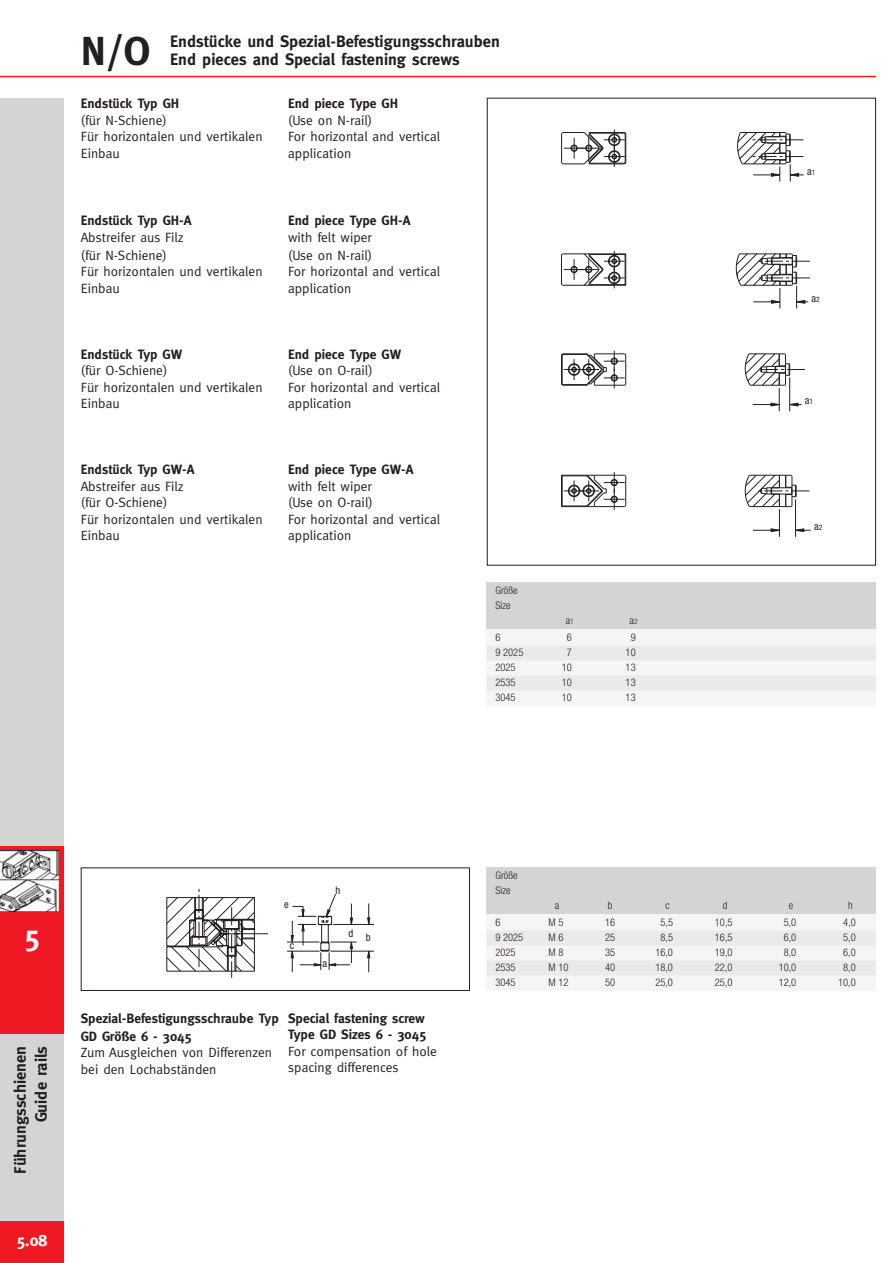
<style>
.page{position:relative;width:893px;height:1263px;background:#fff}
.page>*{position:absolute;margin:0;border:0;box-sizing:border-box;transform-origin:0 0}
.t1{font:700 40.5px "Meta Plus";color:#241f1f}
.t2{font:700 30px "Meta Plus";color:#fff}
.t3{font:700 16.5px/18px "Meta Plus";color:#241f1f}
.t4{font:700 16.5px "Meta Plus";color:#fff}
.t5{font:13.5px/16.5px "Meta Plus";color:#241f1f}
.t6{font:700 13.5px/18px "Meta Plus";color:#241f1f}
.t7{font:300 condensed 10.5px/15px "Helvetica Neue";color:#241f1f}
.t8{font:condensed 10.5px "Helvetica Neue";color:#241f1f}
.s1{font-size:7.5px}
</style>
<div class="page">
<div style="left:487px;top:867px;width:389px;height:124px;background:#f6f5f5"></div>
<div style="left:487px;top:930px;width:389px;height:15px;background:#ebeaea"></div>
<div style="left:487px;top:960px;width:389px;height:15px;background:#ebeaea"></div>
<div style="left:487px;top:867px;width:389px;height:47px;background:#d5d4d5"></div>
<div style="left:487px;top:583px;width:389px;height:123px;background:#f6f5f5"></div>
<div style="left:487px;top:646px;width:389px;height:15px;background:#ebeaea"></div>
<div style="left:487px;top:676px;width:389px;height:15px;background:#ebeaea"></div>
<div style="left:487px;top:583px;width:389px;height:46px;background:#d5d4d5"></div>
<hr style="left:0;top:76px;width:876px;height:1px;background:#ef1923">
<div style="left:0;top:1220px;width:64px;height:43px;background:#ef1923"></div>
<svg style="left:745px;top:475px;width:66px;height:62px"></svg>
<svg style="left:745px;top:353px;width:60px;height:58px"></svg>
<svg style="left:561px;top:472px;width:65px;height:38px"></svg>
<hr style="left:594px;top:475px;width:31px;height:1px;background:#241f1f">
<svg style="left:561px;top:351px;width:65px;height:37px"></svg>
<svg style="left:561px;top:251px;width:65px;height:37px"></svg>
<svg style="left:561px;top:129px;width:65px;height:38px"></svg>
<svg style="left:736px;top:253px;width:74px;height:55px"></svg>
<svg style="left:737px;top:132px;width:67px;height:50px"></svg>
<hr style="left:333px;top:924px;width:41px;height:1px;background:#241f1f">
<hr style="left:330px;top:951px;width:44px;height:1px;background:#241f1f">
<svg style="left:367px;top:903px;width:3px;height:21px"></svg>
<svg style="left:367px;top:951px;width:3px;height:21px"></svg>
<hr style="left:287px;top:951px;width:33px;height:1px;background:#241f1f">
<hr style="left:287px;top:942px;width:33px;height:1px;background:#241f1f">
<svg style="left:291px;top:894px;width:66px;height:78px"></svg>
<svg style="left:167px;top:888px;width:101px;height:90px"></svg>
<div style="left:81px;top:867px;width:389px;height:124px;border:1px solid #241f1f"></div>
<div style="left:0;top:98px;width:64px;height:1122px;background:#d5d4d5"></div>
<div style="left:0;top:846px;width:64px;height:187px;background:#ef1923"></div>
<img style="left:0;top:850px;width:59px;height:61px">
<h1 class="t1" style="left:81px;top:28px;width:71px">N/O</h1>
<p class="t3" style="left:170px;top:32px;width:331px">Endstücke und Spezial-Befestigungsschrauben<br>End pieces and Special fastening screws</p>
<p class="t6" style="left:81px;top:95px;width:100px">Endstück Typ GH</p>
<p class="t5" style="left:81px;top:112px;width:183px">(für N-Schiene)<br>Für horizontalen und vertikalen<br>Einbau</p>
<p class="t6" style="left:81px;top:212px;width:112px">Endstück Typ GH-A</p>
<p class="t5" style="left:81px;top:228px;width:104px;line-height:18px">Abstreifer aus Filz (für N-Schiene)</p>
<p class="t5" style="left:81px;top:263px;width:183px">Für horizontalen und vertikalen<br>Einbau</p>
<p class="t6" style="left:81px;top:345px;width:103px">Endstück Typ GW</p>
<p class="t5" style="left:81px;top:362px;width:183px">(für O-Schiene)<br>Für horizontalen und vertikalen<br>Einbau</p>
<p class="t6" style="left:81px;top:461px;width:115px">Endstück Typ GW-A</p>
<p class="t5" style="left:81px;top:478px;width:183px">Abstreifer aus Filz<br>(für O-Schiene)<br>Für horizontalen und vertikalen<br>Einbau</p>
<p class="t6" style="left:288px;top:94px;width:112px">End piece Type GH</p>
<p class="t5" style="left:288px;top:112px;width:154px">(Use on N-rail)<br>For horizontal and vertical application</p>
<p class="t6" style="left:288px;top:211px;width:124px">End piece Type GH-A</p>
<p class="t5" style="left:288px;top:228px;width:86px;line-height:18px">with felt wiper (Use on N-rail)</p>
<p class="t5" style="left:288px;top:263px;width:154px">For horizontal and vertical application</p>
<p class="t6" style="left:288px;top:345px;width:115px">End piece Type GW</p>
<p class="t5" style="left:288px;top:362px;width:154px">(Use on O-rail)<br>For horizontal and vertical application</p>
<p class="t6" style="left:288px;top:461px;width:127px">End piece Type GW-A</p>
<p class="t5" style="left:288px;top:478px;width:154px">with felt wiper<br>(Use on O-rail)<br>For horizontal and vertical application</p>
<p class="t7" style="left:495px;top:582px;width:24px">Größe<br>Size</p>
<p class="t7" style="left:566px;top:612px;width:10px">a<span class="s1">1</span></p>
<p class="t7" style="left:630px;top:612px;width:10px">a<span class="s1">2</span></p>
<p class="t7" style="left:495px;top:630px;width:7px">6</p>
<p class="t7" style="left:567px;top:630px;width:7px">6</p>
<p class="t7" style="left:631px;top:630px;width:7px">9</p>
<p class="t7" style="left:495px;top:645px;width:29px">9 2025</p>
<p class="t7" style="left:567px;top:645px;width:7px">7</p>
<p class="t7" style="left:626px;top:645px;width:12px">10</p>
<p class="t7" style="left:495px;top:660px;width:22px">2025</p>
<p class="t7" style="left:562px;top:660px;width:12px">10</p>
<p class="t7" style="left:626px;top:660px;width:12px">13</p>
<p class="t7" style="left:495px;top:675px;width:22px">2535</p>
<p class="t7" style="left:562px;top:675px;width:12px">10</p>
<p class="t7" style="left:626px;top:675px;width:12px">13</p>
<p class="t7" style="left:495px;top:690px;width:22px">3045</p>
<p class="t7" style="left:562px;top:690px;width:12px">10</p>
<p class="t7" style="left:626px;top:690px;width:12px">13</p>
<p class="t8" style="left:807px;top:165px;width:10px">a<span class="s1">1</span></p>
<p class="t8" style="left:811px;top:292px;width:10px">a<span class="s1">2</span></p>
<p class="t8" style="left:805px;top:395px;width:10px">a<span class="s1">1</span></p>
<p class="t8" style="left:814px;top:520px;width:10px">a<span class="s1">2</span></p>
<h2 class="t2" style="left:24px;top:918px;width:18px">5</h2>
<p class="t3" style="left:10px;top:1174px;width:129px;line-height:21px;text-align:right;rotate:-90deg">Führungsschienen<br>Guide rails</p>
<p class="t4" style="left:16px;top:1231px;width:32px">5.08</p>
<p class="t8" style="left:284px;top:898px;width:6px">e</p>
<p class="t8" style="left:290px;top:939px;width:6px">c</p>
<p class="t8" style="left:335px;top:884px;width:6px">h</p>
<p class="t8" style="left:323px;top:957px;width:6px">a</p>
<p class="t8" style="left:349px;top:927px;width:6px">d</p>
<p class="t8" style="left:366px;top:931px;width:6px">b</p>
<p class="t6" style="left:81px;top:1009px;width:200px">Spezial-Befestigungsschraube Typ<br>GD Größe 6 - 3045</p>
<p class="t5" style="left:81px;top:1044px;width:193px">Zum Ausgleichen von Differenzen bei den Lochabständen</p>
<p class="t6" style="left:288px;top:1009px;width:140px;line-height:16.5px">Special fastening screw<br>Type GD Sizes 6 - 3045</p>
<p class="t5" style="left:288px;top:1042px;width:150px">For compensation of hole spacing differences</p>
<p class="t7" style="left:495px;top:867px;width:24px">Größe<br>Size</p>
<p class="t7" style="left:555px;top:897px;width:6px">a</p>
<p class="t7" style="left:608px;top:897px;width:6px">b</p>
<p class="t7" style="left:665px;top:897px;width:6px">c</p>
<p class="t7" style="left:723px;top:897px;width:6px">d</p>
<p class="t7" style="left:789px;top:897px;width:6px">e</p>
<p class="t7" style="left:848px;top:897px;width:6px">h</p>
<p class="t7" style="left:495px;top:915px;width:7px">6</p>
<p class="t7" style="left:549px;top:915px;width:17px">M 5</p>
<p class="t7" style="left:605px;top:915px;width:12px">16</p>
<p class="t7" style="left:660px;top:915px;width:14px">5,5</p>
<p class="t7" style="left:715px;top:915px;width:19px">10,5</p>
<p class="t7" style="left:784px;top:915px;width:14px">5,0</p>
<p class="t7" style="left:843px;top:915px;width:14px">4,0</p>
<p class="t7" style="left:495px;top:930px;width:29px">9 2025</p>
<p class="t7" style="left:548px;top:930px;width:17px">M 6</p>
<p class="t7" style="left:605px;top:930px;width:12px">25</p>
<p class="t7" style="left:660px;top:930px;width:14px">8,5</p>
<p class="t7" style="left:715px;top:930px;width:19px">16,5</p>
<p class="t7" style="left:784px;top:930px;width:14px">6,0</p>
<p class="t7" style="left:843px;top:930px;width:14px">5,0</p>
<p class="t7" style="left:495px;top:945px;width:22px">2025</p>
<p class="t7" style="left:548px;top:945px;width:17px">M 8</p>
<p class="t7" style="left:605px;top:945px;width:12px">35</p>
<p class="t7" style="left:655px;top:945px;width:19px">16,0</p>
<p class="t7" style="left:715px;top:945px;width:19px">19,0</p>
<p class="t7" style="left:784px;top:945px;width:14px">8,0</p>
<p class="t7" style="left:843px;top:945px;width:14px">6,0</p>
<p class="t7" style="left:495px;top:960px;width:22px">2535</p>
<p class="t7" style="left:548px;top:960px;width:22px">M 10</p>
<p class="t7" style="left:605px;top:960px;width:12px">40</p>
<p class="t7" style="left:655px;top:960px;width:19px">18,0</p>
<p class="t7" style="left:715px;top:960px;width:19px">22,0</p>
<p class="t7" style="left:779px;top:960px;width:19px">10,0</p>
<p class="t7" style="left:843px;top:960px;width:14px">8,0</p>
<p class="t7" style="left:495px;top:975px;width:22px">3045</p>
<p class="t7" style="left:548px;top:975px;width:22px">M 12</p>
<p class="t7" style="left:605px;top:975px;width:12px">50</p>
<p class="t7" style="left:655px;top:975px;width:19px">25,0</p>
<p class="t7" style="left:715px;top:975px;width:19px">25,0</p>
<p class="t7" style="left:779px;top:975px;width:19px">12,0</p>
<p class="t7" style="left:838px;top:975px;width:19px">10,0</p>
</div>
